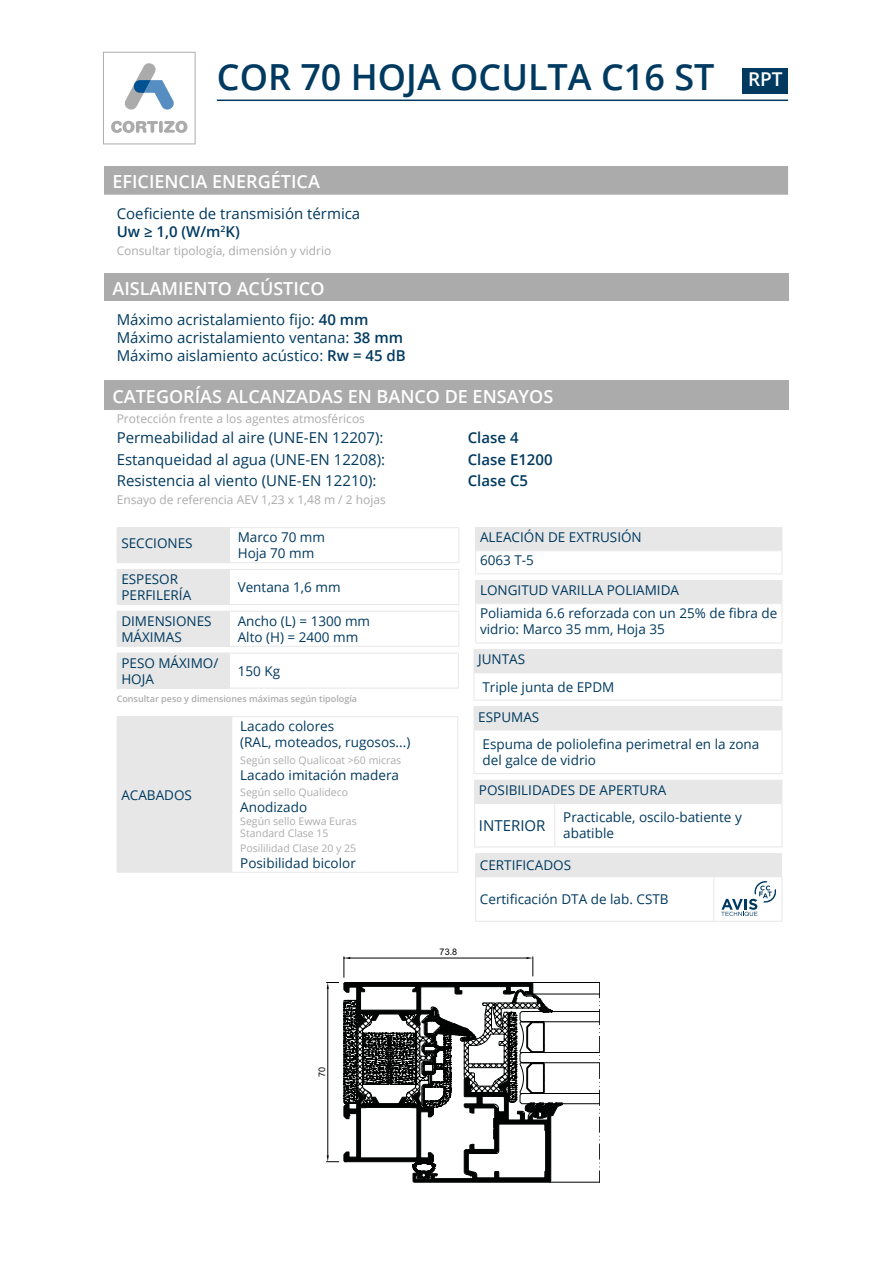
<style>
.page{position:relative;width:893px;height:1263px;background:#fff}
.page>*{position:absolute;margin:0;border:0;box-sizing:border-box;transform-origin:0 0}
.t1{font:600 36px "Open Sans";color:#003a60}
.t2{font:600 18px "Open Sans";color:#fff}
.t3{font:15px/18px "Open Sans";color:#003a60}
.t4{font:600 15px "Open Sans";color:#003a60}
.t5{font:13.5px/16.2px "Open Sans";color:#003a60}
.t6{font:12px "Open Sans";color:#acabab}
.t7{font:10.5px/12.6px "Open Sans";color:#acabab}
.t8{font:600 9px "Open Sans";color:#acabab}
.t9{font:9px "Arial";color:#010202}
.s1{font-size:19.05px;color:#fff}
.s2{font-weight:600}
</style>
<div class="page">
<svg style="left:103px;top:52px;width:93px;height:92px"></svg>
<div style="left:104px;top:166px;width:684px;height:29px;background:#acabab"></div>
<div style="left:104px;top:274px;width:684px;height:27px;background:#acabab"></div>
<div style="left:104px;top:380px;width:685px;height:29px;background:#acabab"></div>
<div style="left:117px;top:528px;width:112px;height:35px;background:#e7e7e7"></div>
<hr style="left:229px;top:527px;width:230px;height:1px;background:#e7e7e7">
<hr style="left:458px;top:528px;width:1px;height:34px;background:#e7e7e7">
<hr style="left:229px;top:562px;width:230px;height:1px;background:#e7e7e7">
<hr style="left:117px;top:527px;width:112px;height:1px;background:#e7e7e7">
<hr style="left:229px;top:528px;width:1px;height:34px;background:#e7e7e7">
<div style="left:117px;top:569px;width:112px;height:35px;background:#e7e7e7"></div>
<hr style="left:229px;top:569px;width:230px;height:1px;background:#e7e7e7">
<hr style="left:229px;top:570px;width:1px;height:34px;background:#e7e7e7">
<hr style="left:458px;top:570px;width:1px;height:34px;background:#e7e7e7">
<hr style="left:117px;top:604px;width:112px;height:1px;background:#e7e7e7">
<hr style="left:229px;top:604px;width:230px;height:1px;background:#e7e7e7">
<div style="left:117px;top:611px;width:112px;height:35px;background:#e7e7e7"></div>
<hr style="left:229px;top:611px;width:230px;height:1px;background:#e7e7e7">
<hr style="left:229px;top:612px;width:1px;height:34px;background:#e7e7e7">
<hr style="left:458px;top:612px;width:1px;height:34px;background:#e7e7e7">
<hr style="left:117px;top:646px;width:112px;height:1px;background:#e7e7e7">
<hr style="left:229px;top:646px;width:230px;height:1px;background:#e7e7e7">
<div style="left:117px;top:653px;width:112px;height:35px;background:#e7e7e7"></div>
<hr style="left:229px;top:653px;width:230px;height:1px;background:#e7e7e7">
<hr style="left:229px;top:653px;width:1px;height:35px;background:#e7e7e7">
<hr style="left:458px;top:653px;width:1px;height:35px;background:#e7e7e7">
<hr style="left:117px;top:688px;width:112px;height:1px;background:#e7e7e7">
<hr style="left:229px;top:688px;width:230px;height:1px;background:#e7e7e7">
<div style="left:117px;top:717px;width:115px;height:155px;background:#e7e7e7"></div>
<hr style="left:117px;top:716px;width:115px;height:1px;background:#e7e7e7">
<hr style="left:232px;top:716px;width:226px;height:1px;background:#e7e7e7">
<hr style="left:457px;top:717px;width:1px;height:155px;background:#e7e7e7">
<hr style="left:117px;top:872px;width:115px;height:1px;background:#e7e7e7">
<hr style="left:232px;top:872px;width:226px;height:1px;background:#e7e7e7">
<div style="left:476px;top:528px;width:306px;height:23px;background:#e7e7e7"></div>
<hr style="left:475px;top:527px;width:307px;height:1px;background:#e7e7e7">
<svg style="left:475px;top:528px;width:1px;height:45px"></svg>
<svg style="left:782px;top:528px;width:1px;height:45px"></svg>
<hr style="left:475px;top:573px;width:307px;height:1px;background:#e7e7e7">
<div style="left:476px;top:581px;width:306px;height:23px;background:#e7e7e7"></div>
<hr style="left:475px;top:580px;width:307px;height:1px;background:#e7e7e7">
<svg style="left:475px;top:581px;width:1px;height:22px"></svg>
<svg style="left:782px;top:581px;width:1px;height:22px"></svg>
<hr style="left:475px;top:603px;width:307px;height:1px;background:#e7e7e7">
<hr style="left:475px;top:604px;width:1px;height:39px;background:#e7e7e7">
<hr style="left:782px;top:604px;width:1px;height:39px;background:#e7e7e7">
<hr style="left:475px;top:643px;width:307px;height:1px;background:#e7e7e7">
<div style="left:474px;top:650px;width:308px;height:23px;background:#e7e7e7"></div>
<hr style="left:474px;top:649px;width:308px;height:1px;background:#e7e7e7">
<svg style="left:474px;top:673px;width:1px;height:27px"></svg>
<svg style="left:782px;top:650px;width:1px;height:50px"></svg>
<hr style="left:474px;top:700px;width:308px;height:1px;background:#e7e7e7">
<div style="left:474px;top:707px;width:308px;height:23px;background:#e7e7e7"></div>
<hr style="left:474px;top:706px;width:308px;height:1px;background:#e7e7e7">
<svg style="left:782px;top:707px;width:1px;height:22px"></svg>
<hr style="left:474px;top:730px;width:308px;height:1px;background:#e7e7e7">
<hr style="left:474px;top:730px;width:1px;height:43px;background:#e7e7e7">
<hr style="left:782px;top:730px;width:1px;height:43px;background:#e7e7e7">
<hr style="left:474px;top:773px;width:308px;height:1px;background:#e7e7e7">
<div style="left:475px;top:780px;width:307px;height:23px;background:#e7e7e7"></div>
<hr style="left:474px;top:780px;width:81px;height:1px;background:#e7e7e7">
<svg style="left:474px;top:781px;width:1px;height:22px"></svg>
<svg style="left:782px;top:781px;width:1px;height:22px"></svg>
<hr style="left:474px;top:803px;width:81px;height:1px;background:#e7e7e7">
<hr style="left:474px;top:804px;width:1px;height:42px;background:#e7e7e7">
<hr style="left:555px;top:803px;width:227px;height:1px;background:#e7e7e7">
<hr style="left:554px;top:804px;width:1px;height:42px;background:#e7e7e7">
<hr style="left:782px;top:804px;width:1px;height:42px;background:#e7e7e7">
<hr style="left:474px;top:846px;width:81px;height:1px;background:#e7e7e7">
<hr style="left:555px;top:846px;width:227px;height:1px;background:#e7e7e7">
<hr style="left:475px;top:853px;width:239px;height:1px;background:#e7e7e7">
<hr style="left:714px;top:853px;width:68px;height:1px;background:#e7e7e7">
<hr style="left:475px;top:877px;width:1px;height:44px;background:#e7e7e7">
<hr style="left:713px;top:877px;width:1px;height:44px;background:#e7e7e7">
<hr style="left:782px;top:877px;width:1px;height:44px;background:#e7e7e7">
<hr style="left:475px;top:921px;width:239px;height:1px;background:#e7e7e7">
<hr style="left:714px;top:921px;width:68px;height:1px;background:#e7e7e7">
<hr style="left:217px;top:100px;width:523px;height:1px;background:#003a60">
<hr style="left:740px;top:100px;width:48px;height:1px;background:#003a60">
<div style="left:743px;top:68px;width:45px;height:26px;background:#003a60"></div>
<hr style="left:549px;top:1182px;width:51px;height:1px;background:#010202">
<svg style="left:326px;top:957px;width:274px;height:225px"></svg>
<svg style="left:475px;top:854px;width:307px;height:62px"></svg>
<h1 class="t1" style="left:217px;top:52px;width:567px">COR 70 HOJA OCULTA C16 ST <span class="s1">RPT</span></h1>
<h2 class="t2" style="left:112px;top:169px;width:209px">EFICIENCIA ENERGÉTICA</h2>
<p class="t3" style="left:117px;top:204px;width:245px">Coeficiente de transmisión térmica<br><span class="s2">Uw ≥ 1,0 (W/m</span><sup>2</sup><span class="s2">K)</span></p>
<p class="t6" style="left:117px;top:242px;width:216px">Consultar tipología, dimensión y vidrio</p>
<h2 class="t2" style="left:112px;top:276px;width:214px">AISLAMIENTO ACÚSTICO</h2>
<p class="t3" style="left:117px;top:310px;width:291px">Máximo acristalamiento fijo: <span class="s2">40 mm<br></span>Máximo acristalamiento ventana: <span class="s2">38 mm<br></span>Máximo aislamiento acústico: <span class="s2">Rw = 45 dB</span></p>
<h2 class="t2" style="left:112px;top:384px;width:442px">CATEGORÍAS ALCANZADAS EN BANCO DE ENSAYOS</h2>
<p class="t6" style="left:117px;top:410px;width:250px">Protección frente a los agentes atmosféricos</p>
<p class="t3" style="left:117px;top:429px;width:268px">Permeabilidad al aire (UNE-EN 12207):</p>
<p class="t4" style="left:468px;top:428px;width:52px">Clase 4</p>
<p class="t3" style="left:117px;top:450px;width:270px">Estanqueidad al agua (UNE-EN 12208):</p>
<p class="t4" style="left:468px;top:449px;width:86px">Clase E1200</p>
<p class="t3" style="left:117px;top:471px;width:261px">Resistencia al viento (UNE-EN 12210):</p>
<p class="t4" style="left:468px;top:470px;width:62px">Clase C5</p>
<p class="t6" style="left:117px;top:492px;width:271px">Ensayo de referencia AEV 1,23 x 1,48 m / 2 hojas</p>
<p class="t5" style="left:121px;top:535px;width:73px">SECCIONES</p>
<p class="t5" style="left:238px;top:529px;width:89px">Marco 70 mm<br>Hoja 70 mm</p>
<p class="t5" style="left:121px;top:571px;width:71px">ESPESOR<br>PERFILERÍA</p>
<p class="t5" style="left:238px;top:579px;width:104px">Ventana 1,6 mm</p>
<p class="t5" style="left:121px;top:612px;width:92px">DIMENSIONES<br>MÁXIMAS</p>
<p class="t5" style="left:238px;top:612px;width:134px">Ancho (L) = 1300 mm<br>Alto (H) = 2400 mm</p>
<p class="t5" style="left:121px;top:654px;width:99px">PESO MÁXIMO/<br>HOJA</p>
<p class="t5" style="left:238px;top:662px;width:44px">150 Kg</p>
<p class="t8" style="left:117px;top:692px;width:242px">Consultar peso y dimensiones máximas según tipología</p>
<p class="t5" style="left:480px;top:525px;width:163px;line-height:23.1px">ALEACIÓN DE EXTRUSIÓN<br>6063 T-5</p>
<p class="t5" style="left:480px;top:578px;width:299px;line-height:23.1px">LONGITUD VARILLA POLIAMIDA<br>Poliamida 6.6 reforzada con un 25% de fibra de</p>
<p class="t5" style="left:480px;top:621px;width:186px">vidrio: Marco 35 mm, Hoja 35</p>
<p class="t5" style="left:482px;top:645px;width:133px;line-height:27.3px;text-indent:-4px">JUNTAS<br>Triple junta de EPDM</p>
<p class="t5" style="left:483px;top:703px;width:278px;line-height:27.3px;text-indent:-4px">ESPUMAS<br>Espuma de poliolefina perimetral en la zona</p>
<p class="t5" style="left:483px;top:752px;width:115px">del galce de vidrio</p>
<p class="t5" style="left:479px;top:781px;width:189px">POSIBILIDADES DE APERTURA</p>
<p class="t3" style="left:479px;top:816px;width:68px">INTERIOR</p>
<p class="t5" style="left:563px;top:809px;width:180px">Practicable, oscilo-batiente y abatible</p>
<p class="t5" style="left:480px;top:857px;width:93px">CERTIFICADOS</p>
<p class="t5" style="left:480px;top:891px;width:190px">Certificación DTA de lab. CSTB</p>
<p class="t5" style="left:240px;top:718px;width:172px">Lacado colores<br>(RAL, moteados, rugosos...)</p>
<p class="t7" style="left:240px;top:753px;width:163px">Según sello Qualicoat &gt;60 micras</p>
<p class="t5" style="left:240px;top:766px;width:160px">Lacado imitación madera</p>
<p class="t7" style="left:240px;top:786px;width:109px">Según sello Qualideco</p>
<p class="t5" style="left:240px;top:799px;width:68px">Anodizado</p>
<p class="t7" style="left:240px;top:814px;width:118px">Según sello Ewwa Euras<br>Standard Clase 15</p>
<p class="t7" style="left:240px;top:841px;width:117px">Posililidad Clase 20 y 25</p>
<p class="t5" style="left:240px;top:855px;width:117px">Posibilidad bicolor</p>
<p class="t5" style="left:121px;top:786px;width:72px">ACABADOS</p>
<p class="t9" style="left:316px;top:1077px;width:12px;rotate:-90deg">70</p>
<p class="t9" style="left:440px;top:946px;width:19px">73.8</p>
</div>
